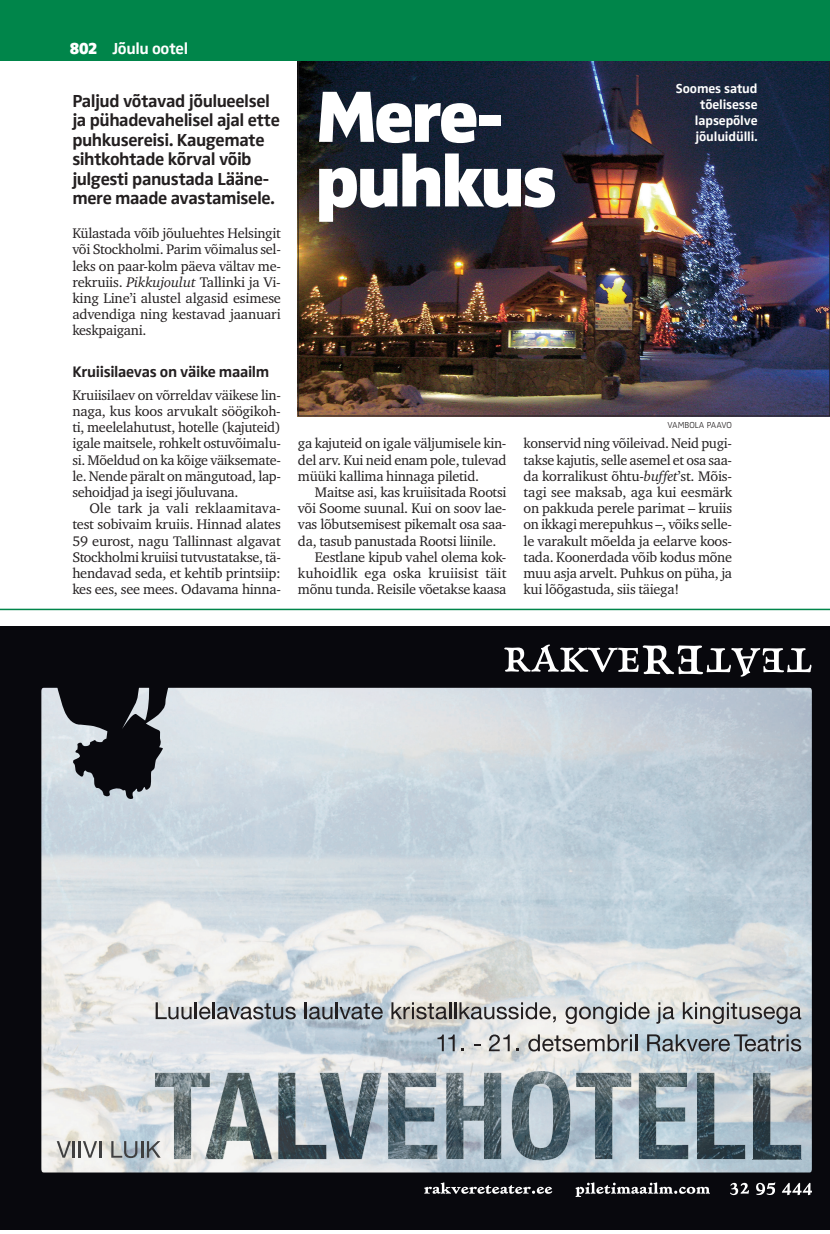
<style>
.page{position:relative;width:830px;height:1234px;background:#fff}
.page>*{position:absolute;margin:0;border:0;box-sizing:border-box;transform-origin:0 0}
.t1{font:900 75px/64.5px "Zwo Pro";letter-spacing:-.04em;color:#fff}
.t2{font:700 18px/19.5px "Zwo Pro";letter-spacing:-.025em;color:#231f20}
.t3{font:700 16.5px "Zwo Pro";letter-spacing:-.02em;color:#fff}
.t4{font:700 15.75px "Zwo Pro";letter-spacing:-.025em;color:#231f20}
.t5{font:14.25px/16.2px "Charter ITC";letter-spacing:-.02em;color:#231f20;text-align:justify}
.t6{font:14.25px "Charter ITC";letter-spacing:.005em;color:#231f20}
.t7{font:700 13.5px/16.2px "Zwo Pro";letter-spacing:-.01em;color:#fff;text-align:right}
.t8{font:300 9px "Zwo Pro";color:#231f20}
.s1{font-weight:900}
.s2{font-style:italic}
</style>
<div class="page">
<hr style="left:0;top:608px;width:829px;height:2px;background:#00854a">
<img style="left:300px;top:60px;width:527px;height:354px">
<div style="left:0;top:0;width:829px;height:60px;background:#00854a"></div>
<hr style="left:829px;top:0;width:1px;height:60px;background:#00854a">
<svg style="left:0;top:626px;width:829px;height:603px"></svg>
<svg style="left:50px;top:651px;width:121px;height:148px"></svg>
<svg style="left:504px;top:644px;width:307px;height:32px"></svg>
<svg style="left:424px;top:1182px;width:128px;height:11px"></svg>
<svg style="left:575px;top:1182px;width:134px;height:14px"></svg>
<svg style="left:729px;top:1182px;width:19px;height:12px"></svg>
<svg style="left:755px;top:1182px;width:20px;height:12px"></svg>
<svg style="left:781px;top:1182px;width:30px;height:12px"></svg>
<p class="t3" style="left:70px;top:39px;width:120px"><span class="s1">802</span> Jõulu ootel</p>
<p class="t2" style="left:72px;top:91px;width:209px">Paljud võtavad jõulueelsel ja pühadevahelisel ajal ette puhkusereisi. Kaugemate sihtkohtade kõrval võib julgesti panustada Lääne&shy;mere maade avastamisele.</p>
<p class="t5" style="left:72px;top:225px;width:210px">Külastada võib jõuluehtes Helsingit või Stockholmi. Parim võimalus sel&shy;leks on paar-kolm päeva vältav me&shy;rekruiis. <span class="s2">Pikkujoulut</span> Tallinki ja Vi&shy;king Line’i alustel algasid esimese advendiga ning kestavad jaanuari keskpaigani.</p>
<p class="t4" style="left:72px;top:362px;width:198px">Kruiisilaevas on väike maailm</p>
<p class="t5" style="left:72px;top:387px;width:210px">Kruiisilaev on võrreldav väikese lin&shy;naga, kus koos arvukalt söögikoh&shy;ti, meelelahutust, hotelle (kajuteid) igale maitsele, rohkelt ostuvõimalu&shy;si. Mõeldud on ka kõige väiksemate&shy;le. Nende päralt on mängutoad, lap&shy;sehoidjad ja isegi jõuluvana.</p>
<p class="t5" style="left:72px;top:500px;width:210px;text-indent:17px">Ole tark ja vali reklaamitava&shy;test sobivaim kruiis. Hinnad alates 59 eurost, nagu Tallinnast algavat Stockholmi kruiisi tutvustatakse, tä&shy;hendavad seda, et kehtib printsiip: kes ees, see mees. Odavama hinna-</p>
<h1 class="t1" style="left:315px;top:85px;width:244px">Mere&shy;puhkus</h1>
<p class="t7" style="left:675px;top:80px;width:83px">Soomes satud tõelisesse lapsepõlve jõuluidülli.</p>
<p class="t5" style="left:298px;top:435px;width:210px">ga kajuteid on igale väljumisele kin&shy;del arv. Kui neid enam pole, tulevad müüki kallima hinnaga piletid.</p>
<p class="t5" style="left:315px;top:484px;width:193px">Maitse asi, kas kruiisitada Rootsi</p>
<p class="t5" style="left:298px;top:500px;width:210px">või Soome suunal. Kui on soov lae-</p>
<p class="t5" style="left:298px;top:516px;width:210px">vas lõbutsemisest pikemalt osa saa-</p>
<p class="t5" style="left:298px;top:532px;width:200px">da, tasub panustada Rootsi liinile.</p>
<p class="t5" style="left:315px;top:548px;width:193px">Eestlane kipub vahel olema kok-</p>
<p class="t6" style="left:298px;top:564px;width:210px">kuhoidlik ega oska kruiisist täit</p>
<p class="t5" style="left:298px;top:581px;width:210px">mõnu tunda. Reisile võetakse kaasa</p>
<p class="t8" style="left:667px;top:419px;width:66px">VAMBOLA PAAVO</p>
<p class="t5" style="left:523px;top:435px;width:210px">konservid ning võileivad. Neid pugi&shy;takse kajutis, selle asemel et osa saa&shy;da korralikust õhtu-<span class="s2">buffet</span>’st. Mõis&shy;tagi see maksab, aga kui eesmärk on pakkuda perele parimat – kruiis on ikkagi merepuhkus –, võiks selle&shy;le varakult mõelda ja eelarve koos&shy;tada. Koonerdada võib kodus mõne muu asja arvelt. Puhkus on püha, ja kui lõõgastuda, siis täiega!</p>
</div>
